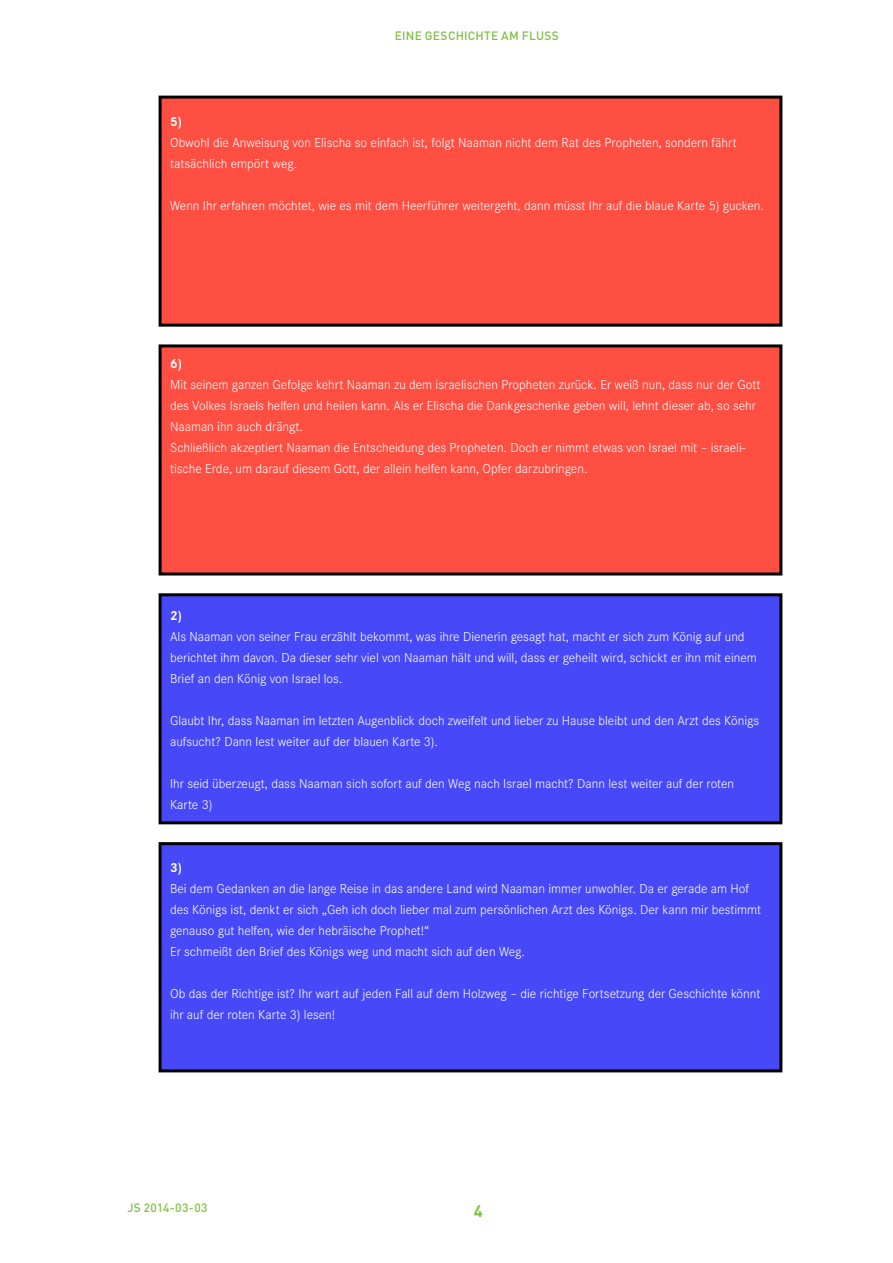
<style>
.page{position:relative;width:893px;height:1263px;background:#fff}
.page>*{position:absolute;margin:0;border:0;box-sizing:border-box;transform-origin:0 0}
.t1{font:700 16.5px "DIN";color:#7dc242}
.t2{font:300 13.5px/21px "Corporate S";color:#fff}
.t3{font:700 13.5px "Corporate S";color:#fff}
.t4{font:500 12px "DIN";letter-spacing:.015em;color:#7dc242}
</style>
<div class="page">
<div style="left:160px;top:97px;width:621px;height:228px;background:#ff4e42"></div>
<div style="left:159px;top:96px;width:623px;height:231px;border:3px solid #000"></div>
<div style="left:160px;top:346px;width:621px;height:228px;background:#ff4e42"></div>
<div style="left:159px;top:344px;width:623px;height:231px;border:3px solid #000"></div>
<div style="left:160px;top:595px;width:621px;height:228px;background:#4749f8"></div>
<div style="left:159px;top:593px;width:623px;height:231px;border:3px solid #000"></div>
<div style="left:160px;top:844px;width:621px;height:227px;background:#4749f8"></div>
<div style="left:159px;top:842px;width:623px;height:230px;border:3px solid #000"></div>
<p class="t4" style="left:395px;top:28px;width:166px">EINE GESCHICHTE AM FLUSS</p>
<p class="t3" style="left:170px;top:114px;width:13px">5)</p>
<p class="t2" style="left:170px;top:132px;width:568px">Obwohl die Anweisung von Elischa so einfach ist, folgt Naaman nicht dem Rat des Propheten, sondern fährt tatsächlich empört weg.</p>
<p class="t2" style="left:170px;top:195px;width:595px">Wenn Ihr erfahren möchtet, wie es mit dem Heerführer weitergeht, dann müsst Ihr auf die blaue Karte 5) gucken.</p>
<p class="t3" style="left:170px;top:355px;width:13px">6)</p>
<p class="t2" style="left:170px;top:374px;width:592px">Mit seinem ganzen Gefolge kehrt Naaman zu dem israelischen Propheten zurück. Er weiß nun, dass nur der Gott des Volkes Israels helfen und heilen kann. Als er Elischa die Dankgeschenke geben will, lehnt dieser ab, so sehr Naaman ihn auch drängt.<br>Schließlich akzeptiert Naaman die Entscheidung des Propheten. Doch er nimmt etwas von Israel mit – israeli&shy;tische Erde, um darauf diesem Gott, der allein helfen kann, Opfer darzubringen.</p>
<p class="t3" style="left:170px;top:607px;width:13px">2)</p>
<p class="t2" style="left:170px;top:626px;width:588px">Als Naaman von seiner Frau erzählt bekommt, was ihre Dienerin gesagt hat, macht er sich zum König auf und berichtet ihm davon. Da dieser sehr viel von Naaman hält und will, dass er geheilt wird, schickt er ihn mit einem<br>Brief an den König von Israel los.</p>
<p class="t2" style="left:170px;top:710px;width:591px">Glaubt Ihr, dass Naaman im letzten Augenblick doch zweifelt und lieber zu Hause bleibt und den Arzt des Königs aufsucht? Dann lest weiter auf der blauen Karte 3).</p>
<p class="t2" style="left:170px;top:773px;width:565px">Ihr seid überzeugt, dass Naaman sich sofort auf den Weg nach Israel macht? Dann lest weiter auf der roten<br>Karte 3)</p>
<p class="t3" style="left:170px;top:859px;width:13px">3)</p>
<p class="t2" style="left:170px;top:878px;width:593px">Bei dem Gedanken an die lange Reise in das andere Land wird Naaman immer unwohler. Da er gerade am Hof des Königs ist, denkt er sich „Geh ich doch lieber mal zum persönlichen Arzt des Königs. Der kann mir bestimmt genauso gut helfen, wie der hebräische Prophet!“<br>Er schmeißt den Brief des Königs weg und macht sich auf den Weg.</p>
<p class="t2" style="left:170px;top:983px;width:592px">Ob das der Richtige ist? Ihr wart auf jeden Fall auf dem Holzweg – die richtige Fortsetzung der Geschichte könnt ihr auf der roten Karte 3) lesen!</p>
<p class="t4" style="left:128px;top:1199px;width:82px">JS 2014-03-03</p>
<p class="t1" style="left:474px;top:1200px;width:10px">4</p>
</div>
